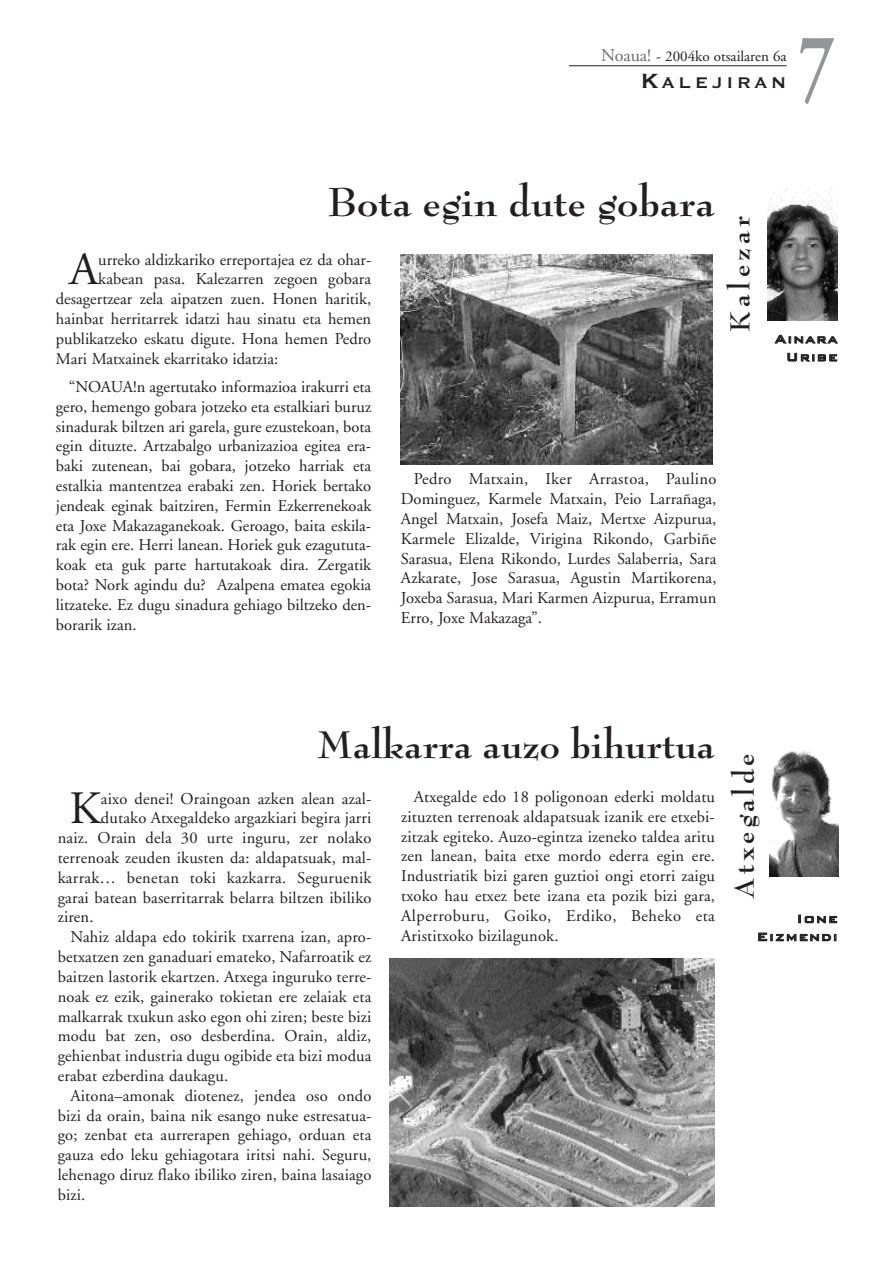
<style>
.page{position:relative;width:893px;height:1263px;background:#fff}
.page>*{position:absolute;margin:0;border:0;box-sizing:border-box;transform-origin:0 0}
.t1{font:700 95.55px "Adobe Garamond";color:#939598;scale:.7 1}
.t2{font:46.35px "Adobe Garamond";color:#231f20}
.t3{font:700 44.25px "Bernhard Modern";letter-spacing:.005em;color:#231f20}
.t4{font:700 42px "Bernhard Modern";letter-spacing:.005em;color:#231f20}
.t5{font:700 30px "Bernhard Modern";letter-spacing:.115em;color:#231f20}
.t6{font:700 30px "Bernhard Modern";letter-spacing:.145em;color:#231f20}
.t7{font:700 20.25px "Copperplate Gothic BT";letter-spacing:.17em;color:#231f20}
.t8{font:16.5px/19.8px "Adobe Garamond";letter-spacing:.01em;color:#231f20;text-align:justify}
.t9{font:15px "Adobe Garamond";color:#231f20}
.t10{font:500 15px/18px "Bank Gothic BT";letter-spacing:.095em;color:#231f20;text-align:right}
.s1{font-size:18px;color:#6c6d70}
.s2{font-size:27px}
</style>
<div class="page">
<hr style="left:569px;top:65px;width:218px;height:1px;background:#231f20">
<img style="left:769px;top:750px;width:70px;height:126px">
<img style="left:767px;top:187px;width:70px;height:134px">
<img style="left:390px;top:958px;width:325px;height:249px">
<img style="left:401px;top:254px;width:312px;height:211px">
<p class="t9" style="left:601px;top:50px;width:187px"><span class="s1">Noaua!</span> - 2004ko otsailaren 6a</p>
<p class="t7" style="left:640px;top:69px;width:148px"><span class="s2">K</span>ALEJIRAN</p>
<h1 class="t1" style="left:799px;top:30px;width:51px">7</h1>
<h3 class="t3" style="left:328px;top:182px;width:388px">Bota egin dute gobara</h3>
<h2 class="t2" style="left:69px;top:251px;width:30px">A</h2>
<p class="t8" style="left:98px;top:251px;width:274px">urreko aldizkariko erreportajea ez da ohar-</p>
<p class="t8" style="left:98px;top:271px;width:274px">kabean pasa. Kalezarren zegoen gobara</p>
<p class="t8" style="left:56px;top:290px;width:317px">desagertzear zela aipatzen zuen. Honen haritik,</p>
<p class="t8" style="left:56px;top:310px;width:317px">hainbat herritarrek idatzi hau sinatu eta hemen</p>
<p class="t8" style="left:56px;top:330px;width:317px">publikatzeko eskatu digute. Hona hemen Pedro</p>
<p class="t8" style="left:56px;top:350px;width:224px">Mari Matxainek ekarritako idatzia:</p>
<p class="t8" style="left:56px;top:378px;width:317px;text-indent:13px">“NOAUA!n agertutako informazioa irakurri eta gero, hemengo gobara jotzeko eta estalkiari buruz sinadurak biltzen ari garela, gure ezustekoan, bota egin dituzte. Artzabalgo urbanizazioa egitea era&shy;baki zutenean, bai gobara, jotzeko harriak eta estalkia mantentzea erabaki zen. Horiek bertako jendeak eginak baitziren, Fermin Ezkerrenekoak eta Joxe Makazaganekoak. Geroago, baita eskila&shy;rak egin ere. Herri lanean. Horiek guk ezagututa&shy;koak eta guk parte hartutakoak dira. Zergatik bota? Nork agindu du? Azalpena ematea egokia litzateke. Ez dugu sinadura gehiago biltzeko den&shy;borarik izan.</p>
<p class="t8" style="left:401px;top:471px;width:317px;text-indent:13px">Pedro Matxain, Iker Arrastoa, Paulino Dominguez, Karmele Matxain, Peio Larrañaga, Angel Matxain, Josefa Maiz, Mertxe Aizpurua, Karmele Elizalde, Virigina Rikondo, Garbiñe Sarasua, Elena Rikondo, Lurdes Salaberria, Sara Azkarate, Jose Sarasua, Agustin Martikorena, Joxeba Sarasua, Mari Karmen Aizpurua, Erramun Erro, Joxe Makazaga”.</p>
<h3 class="t6" style="left:726px;top:332px;width:117px;rotate:-90deg">Kalezar</h3>
<p class="t10" style="left:775px;top:329px;width:64px">Ainara<br>Uribe</p>
<h3 class="t4" style="left:317px;top:725px;width:399px">Malkarra auzo bihurtua</h3>
<h2 class="t2" style="left:69px;top:790px;width:33px">K</h2>
<p class="t8" style="left:101px;top:790px;width:272px">aixo denei! Oraingoan azken alean azal-</p>
<p class="t8" style="left:101px;top:810px;width:272px">dutako Atxegaldeko argazkiari begira jarri</p>
<p class="t8" style="left:58px;top:829px;width:315px">naiz. Orain dela 30 urte inguru, zer nolako</p>
<p class="t8" style="left:58px;top:849px;width:315px">terrenoak zeuden ikusten da: aldapatsuak, mal-</p>
<p class="t8" style="left:58px;top:869px;width:315px">karrak… benetan toki kazkarra. Seguruenik</p>
<p class="t8" style="left:58px;top:889px;width:315px">garai batean baserritarrak belarra biltzen ibiliko</p>
<p class="t8" style="left:58px;top:909px;width:37px">ziren.</p>
<p class="t8" style="left:70px;top:928px;width:302px">Nahiz aldapa edo tokirik txarrena izan, apro-</p>
<p class="t8" style="left:58px;top:948px;width:315px">betxatzen zen ganaduari emateko, Nafarroatik ez</p>
<p class="t8" style="left:58px;top:968px;width:315px">baitzen lastorik ekartzen. Atxega inguruko terre-</p>
<p class="t8" style="left:58px;top:988px;width:315px">noak ez ezik, gainerako tokietan ere zelaiak eta</p>
<p class="t8" style="left:58px;top:1008px;width:315px">malkarrak txukun asko egon ohi ziren; beste bizi</p>
<p class="t8" style="left:58px;top:1027px;width:315px">modu bat zen, oso desberdina. Orain, aldiz,</p>
<p class="t8" style="left:58px;top:1047px;width:315px">gehienbat industria dugu ogibide eta bizi modua</p>
<p class="t8" style="left:58px;top:1067px;width:172px">erabat ezberdina daukagu.</p>
<p class="t8" style="left:70px;top:1087px;width:303px">Aitona–amonak diotenez, jendea oso ondo</p>
<p class="t8" style="left:58px;top:1107px;width:315px">bizi da orain, baina nik esango nuke estresatua-</p>
<p class="t8" style="left:58px;top:1126px;width:315px">go; zenbat eta aurrerapen gehiago, orduan eta</p>
<p class="t8" style="left:58px;top:1146px;width:315px">gauza edo leku gehiagotara iritsi nahi. Seguru,</p>
<p class="t8" style="left:58px;top:1166px;width:315px">lehenago diruz flako ibiliko ziren, baina lasaiago</p>
<p class="t8" style="left:58px;top:1186px;width:29px">bizi.</p>
<p class="t8" style="left:401px;top:788px;width:315px;text-indent:13px">Atxegalde edo 18 poligonoan ederki moldatu zituzten terrenoak aldapatsuak izanik ere etxebi&shy;zitzak egiteko. Auzo-egintza izeneko taldea aritu zen lanean, baita etxe mordo ederra egin ere.<br>Industriatik bizi garen guztioi ongi etorri zaigu txoko hau etxez bete izana eta pozik bizi gara, Alperroburu, Goiko, Erdiko, Beheko eta Aristitxoko bizilagunok.</p>
<h3 class="t5" style="left:731px;top:899px;width:147px;rotate:-90deg">Atxegalde</h3>
<p class="t10" style="left:757px;top:909px;width:82px">Ione<br>Eizmendi</p>
</div>
